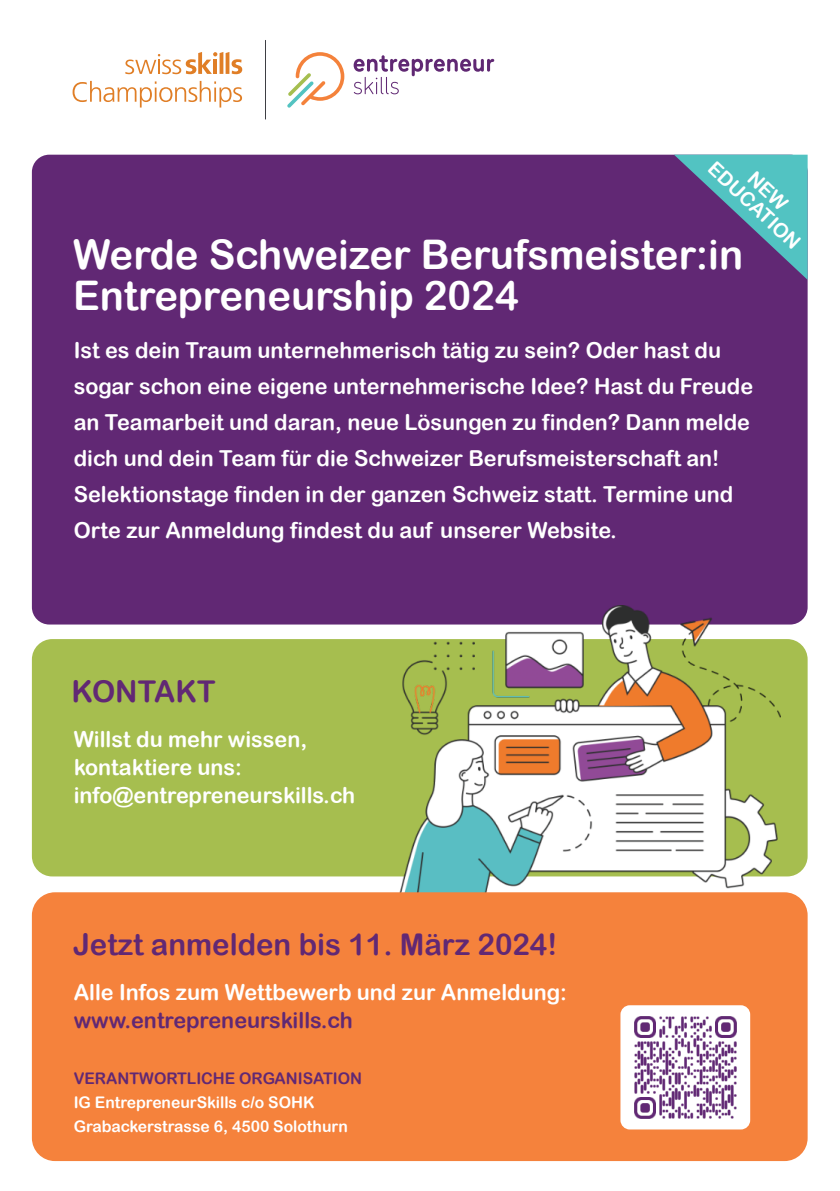
<style>
.page{position:relative;width:840px;height:1191px;background:#fff}
.page>*{position:absolute;margin:0;border:0;box-sizing:border-box;transform-origin:0 0}
.t1{font:40.8px/40.8px "Arial Rounded MT Bold";color:#fff}
.t2{font:30px "Arial Rounded MT Bold";color:#612874}
.t3{font:22px/36px "Arial Rounded MT Bold";color:#fff}
.t4{font:22px "Arial Rounded MT Bold";color:#612874}
.t5{font:19.6px/19.6px "Arial Rounded MT Bold";color:#fff;text-align:center}
.t6{font:16px/24px "Arial Rounded MT Bold";color:#fff}
.t7{font:16px "Arial Rounded MT Bold";color:#612874}
</style>
<div class="page">
<div style="left:32px;top:639px;width:775px;height:237px;background:#a6be4f;border-radius:20px"></div>
<div style="left:32px;top:155px;width:775px;height:469px;background:#612874;border-radius:17px"></div>
<img style="left:396px;top:606px;width:384px;height:286px">
<div style="left:32px;top:892px;width:775px;height:269px;background:#f5823c;border-radius:23px"></div>
<svg style="left:674px;top:155px;width:133px;height:124px"></svg>
<svg style="left:125px;top:52px;width:117px;height:22px"></svg>
<svg style="left:73px;top:81px;width:169px;height:27px"></svg>
<svg style="left:265px;top:40px;width:1px;height:80px"></svg>
<svg style="left:287px;top:52px;width:57px;height:56px"></svg>
<svg style="left:353px;top:55px;width:141px;height:39px"></svg>
<div style="left:620px;top:1005px;width:130px;height:124px;background:#fff;border-radius:9px"></div>
<img style="left:634px;top:1016px;width:103px;height:103px">
<p class="t5" style="left:729px;top:145px;width:120px;rotate:43deg">NEW<br>EDUCATION</p>
<h1 class="t1" style="left:73px;top:238px;width:671px">Werde Schweizer Berufsmeister:in<br>Entrepreneurship 2024</h1>
<p class="t3" style="left:74px;top:335px;width:681px">Ist es dein Traum unternehmerisch tätig zu sein? Oder hast du sogar schon eine eigene unternehmerische Idee? Hast du Freude an Teamarbeit und daran, neue Lösungen zu finden? Dann melde dich und dein Team für die Schweizer Berufsmeisterschaft an!<br>Selektionstage finden in der ganzen Schweiz statt. Termine und Orte zur Anmeldung findest du auf unserer Website.</p>
<h2 class="t2" style="left:71px;top:680px;width:146px">KONTAKT</h2>
<p class="t3" style="left:74px;top:727px;width:283px;line-height:28px">Willst du mehr wissen, kontaktiere uns: info@entrepreneurskills.ch</p>
<h2 class="t2" style="left:73px;top:933px;width:485px">Jetzt anmelden bis 11. März 2024!</h2>
<p class="t3" style="left:74px;top:976px;width:495px">Alle Infos zum Wettbewerb und zur Anmeldung:</p>
<p class="t4" style="left:74px;top:1012px;width:281px">www.entrepreneurskills.ch</p>
<p class="t7" style="left:74px;top:1072px;width:290px">VERANTWORTLICHE ORGANISATION</p>
<p class="t6" style="left:74px;top:1091px;width:275px">IG EntrepreneurSkills c/o SOHK<br>Grabackerstrasse 6, 4500 Solothurn</p>
</div>
